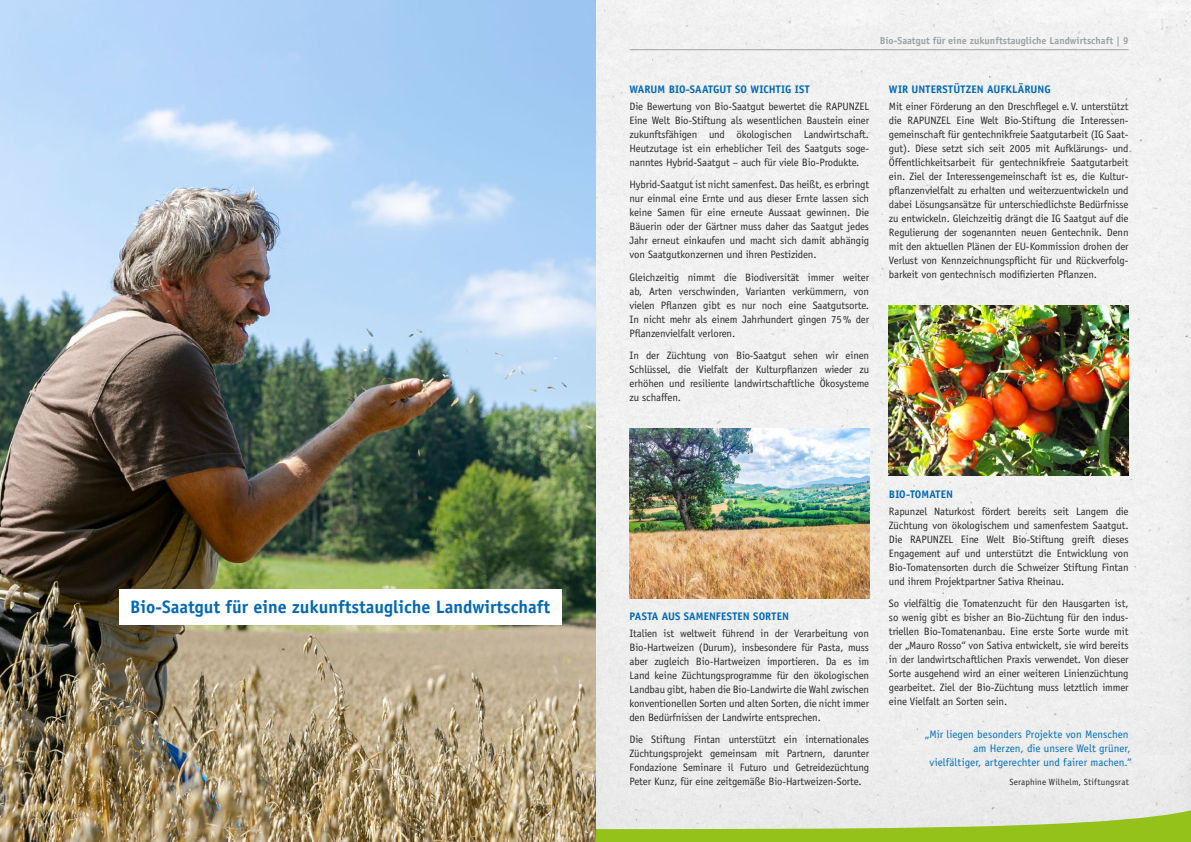
<style>
.page{position:relative;width:1191px;height:842px;background:#fff}
.page>*{position:absolute;margin:0;border:0;box-sizing:border-box;transform-origin:0 0}
.t1{font:700 18px "Officina Sans";color:#0068b4}
.t2{font:11px/14px "Officina Sans";color:#006eb8;text-align:right}
.t3{font:700 11px "Officina Sans";letter-spacing:.005em;color:#0068b4}
.t4{font:10.8px/14px "Officina Sans";letter-spacing:-.01em;color:#2b2a29;text-align:justify}
.t5{font:700 10px "Officina Sans";color:#9ba2a7}
.t6{font:9px "Officina Sans";letter-spacing:.01em;color:#2b2a29}
</style>
<div class="page">
<div style="left:595px;top:0;width:596px;height:842px;background:#f0f0f0"></div>
<hr style="left:629px;top:49px;width:499px;height:1px;background:#9ba2a7">
<svg style="left:595px;top:809px;width:596px;height:33px"></svg>
<img style="left:629px;top:428px;width:240px;height:170px">
<img style="left:889px;top:306px;width:239px;height:170px">
<img style="left:0;top:0;width:595px;height:842px">
<div style="left:119px;top:589px;width:442px;height:35px;background:#fff"></div>
<h1 class="t1" style="left:130px;top:596px;width:421px">Bio-Saatgut für eine zukunftstaugliche Landwirtschaft</h1>
<p class="t5" style="left:879px;top:34px;width:250px">Bio-Saatgut für eine zukunftstaugliche Landwirtschaft | 9</p>
<p class="t3" style="left:629px;top:82px;width:182px">WARUM BIO-SAATGUT SO WICHTIG IST</p>
<p class="t4" style="left:629px;top:99px;width:241px">Die Bewertung von Bio-Saatgut bewertet die RAPUNZEL Eine Welt Bio-Stiftung als wesentlichen Baustein einer zukunftsfähigen und ökologischen Landwirtschaft.<br>Heutzutage ist ein erheblicher Teil des Saatguts soge&shy;nanntes Hybrid-Saatgut – auch für viele Bio-Produkte.</p>
<p class="t4" style="left:629px;top:177px;width:241px">Hybrid-Saatgut ist nicht samenfest. Das heißt, es erbringt nur einmal eine Ernte und aus dieser Ernte lassen sich keine Samen für eine erneute Aussaat gewinnen. Die Bäuerin oder der Gärtner muss daher das Saatgut jedes Jahr erneut einkaufen und macht sich damit abhängig von Saatgutkonzernen und ihren Pestiziden.</p>
<p class="t4" style="left:629px;top:270px;width:241px">Gleichzeitig nimmt die Biodiversität immer weiter ab, Arten verschwinden, Varianten verkümmern, von vielen Pflanzen gibt es nur noch eine Saatgutsorte.<br>In nicht mehr als einem Jahrhundert gingen 75% der Pflanzenvielfalt verloren.</p>
<p class="t4" style="left:629px;top:348px;width:241px">In der Züchtung von Bio-Saatgut sehen wir einen Schlüssel, die Vielfalt der Kulturpflanzen wieder zu erhöhen und resiliente landwirtschaftliche Ökosysteme zu schaffen.</p>
<p class="t3" style="left:889px;top:82px;width:163px">WIR UNTERSTÜTZEN AUFKLÄRUNG</p>
<p class="t4" style="left:889px;top:99px;width:241px">Mit einer Förderung an den Dreschflegel e.V. unterstützt die RAPUNZEL Eine Welt Bio-Stiftung die Interessen&shy;gemeinschaft für gentechnikfreie Saatgutarbeit (IG Saat&shy;gut). Diese setzt sich seit 2005 mit Aufklärungs- und Öffentlichkeitsarbeit für gentechnikfreie Saatgutarbeit ein. Ziel der Interessengemeinschaft ist es, die Kultur&shy;pflanzenvielfalt zu erhalten und weiterzuentwickeln und dabei Lösungsansätze für unterschiedlichste Bedürfnisse zu entwickeln. Gleichzeitig drängt die IG Saatgut auf die Regulierung der sogenannten neuen Gentechnik. Denn mit den aktuellen Plänen der EU-Kommission drohen der Verlust von Kennzeichnungspflicht für und Rückverfolg&shy;barkeit von gentechnisch modifizierten Pflanzen.</p>
<p class="t3" style="left:629px;top:609px;width:161px">PASTA AUS SAMENFESTEN SORTEN</p>
<p class="t4" style="left:629px;top:626px;width:241px">Italien ist weltweit führend in der Verarbeitung von Bio-Hartweizen (Durum), insbesondere für Pasta, muss aber zugleich Bio-Hartweizen importieren. Da es im Land keine Züchtungsprogramme für den ökologischen Landbau gibt, haben die Bio-Landwirte die Wahl zwischen konventionellen Sorten und alten Sorten, die nicht immer den Bedürfnissen der Landwirte entsprechen.</p>
<p class="t4" style="left:629px;top:733px;width:241px">Die Stiftung Fintan unterstützt ein internationales Züchtungsprojekt gemeinsam mit Partnern, darunter Fondazione Seminare il Futuro und Getreidezüchtung Peter Kunz, für eine zeitgemäße Bio-Hartweizen-Sorte.</p>
<p class="t3" style="left:889px;top:487px;width:65px">BIO-TOMATEN</p>
<p class="t4" style="left:889px;top:504px;width:241px">Rapunzel Naturkost fördert bereits seit Langem die Züchtung von ökologischem und samenfestem Saatgut.<br>Die RAPUNZEL Eine Welt Bio-Stiftung greift dieses Engagement auf und unterstützt die Entwicklung von Bio-Tomatensorten durch die Schweizer Stiftung Fintan und ihrem Projektpartner Sativa Rheinau.</p>
<p class="t4" style="left:889px;top:596px;width:241px">So vielfältig die Tomatenzucht für den Hausgarten ist, so wenig gibt es bisher an Bio-Züchtung für den indus&shy;triellen Bio-Tomatenanbau. Eine erste Sorte wurde mit der „Mauro Rosso“ von Sativa entwickelt, sie wird bereits in der landwirtschaftlichen Praxis verwendet. Von dieser Sorte ausgehend wird an einer weiteren Linienzüchtung gearbeitet. Ziel der Bio-Züchtung muss letztlich immer eine Vielfalt an Sorten sein.</p>
<p class="t2" style="left:925px;top:727px;width:208px">„Mir liegen besonders Projekte von Menschen am Herzen, die unsere Welt grüner, vielfältiger, artgerechter und fairer machen.“</p>
<p class="t6" style="left:1009px;top:777px;width:121px">Seraphine Wilhelm, Stiftungsrat</p>
</div>
